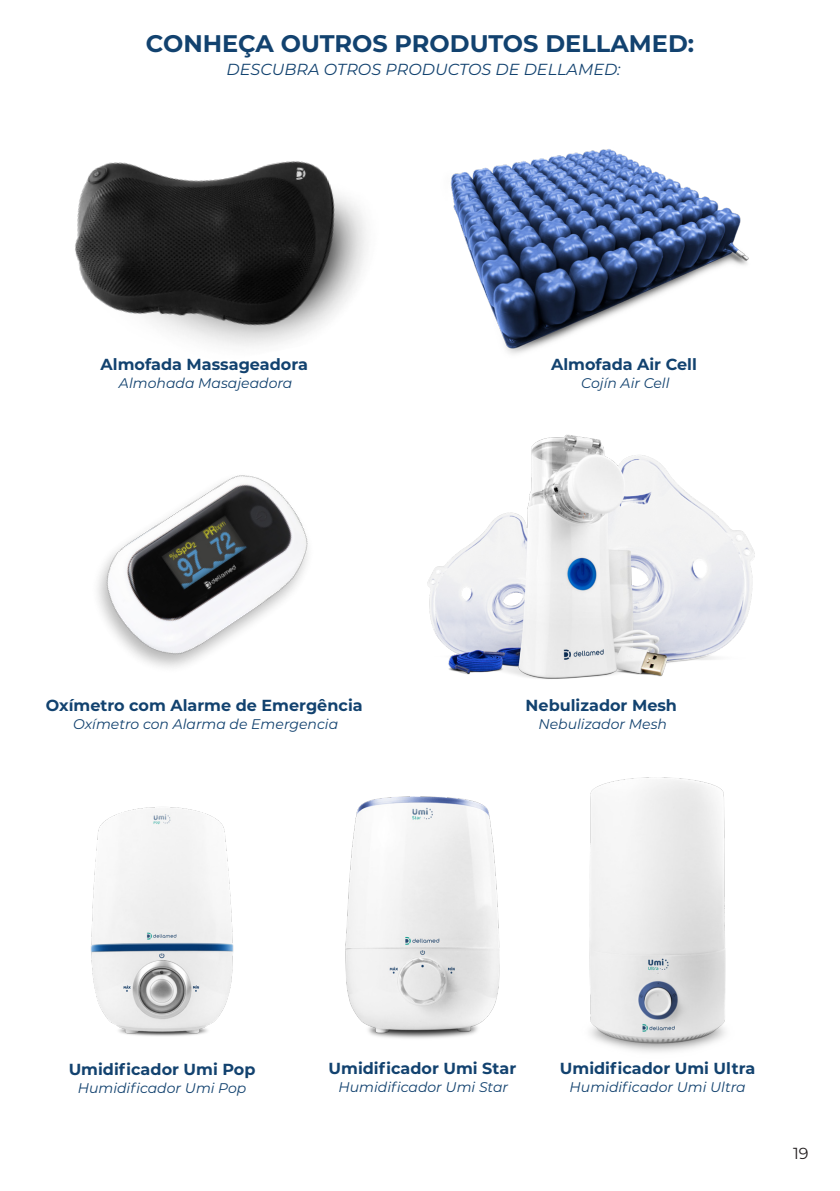
<style>
.page{position:relative;width:840px;height:1191px;background:#fff}
.page>*{position:absolute;margin:0;border:0;box-sizing:border-box;transform-origin:0 0}
.t1{font:700 24px "Montserrat";color:#12426f}
.t2{font:700 16px "Montserrat";color:#12426f}
.t3{font:italic 16px "Montserrat";color:#12426f}
.t4{font:16px "Montserrat";color:#231f20}
.t5{font:italic 14px "Montserrat";color:#12426f}
</style>
<div class="page">
<img style="left:589px;top:777px;width:137px;height:275px">
<img style="left:450px;top:149px;width:299px;height:205px">
<img style="left:75px;top:161px;width:292px;height:185px">
<img style="left:97px;top:475px;width:211px;height:193px">
<img style="left:427px;top:434px;width:328px;height:245px">
<img style="left:345px;top:796px;width:153px;height:243px">
<img style="left:90px;top:807px;width:144px;height:229px">
<p class="t1" style="left:146px;top:26px;width:549px">CONHEÇA OUTROS PRODUTOS DELLAMED:</p>
<p class="t3" style="left:226px;top:58px;width:395px">DESCUBRA OTROS PRODUCTOS DE DELLAMED:</p>
<p class="t2" style="left:100px;top:353px;width:209px">Almofada Massageadora</p>
<p class="t2" style="left:551px;top:353px;width:147px">Almofada Air Cell</p>
<p class="t5" style="left:119px;top:373px;width:175px">Almohada Masajeadora</p>
<p class="t5" style="left:581px;top:373px;width:90px">Cojín Air Cell</p>
<p class="t2" style="left:46px;top:693px;width:318px">Oxímetro com Alarme de Emergência</p>
<p class="t2" style="left:525px;top:693px;width:153px">Nebulizador Mesh</p>
<p class="t5" style="left:73px;top:714px;width:266px">Oxímetro con Alarma de Emergencia</p>
<p class="t5" style="left:538px;top:714px;width:130px">Nebulizador Mesh</p>
<p class="t2" style="left:69px;top:1057px;width:188px">Umidificador Umi Pop</p>
<p class="t2" style="left:328px;top:1057px;width:189px">Umidificador Umi Star</p>
<p class="t2" style="left:559px;top:1057px;width:197px">Umidificador Umi Ultra</p>
<p class="t5" style="left:78px;top:1078px;width:170px">Humidificador Umi Pop</p>
<p class="t5" style="left:338px;top:1077px;width:171px">Humidificador Umi Star</p>
<p class="t5" style="left:569px;top:1077px;width:177px">Humidificador Umi Ultra</p>
<p class="t4" style="left:792px;top:1142px;width:17px">19</p>
</div>
